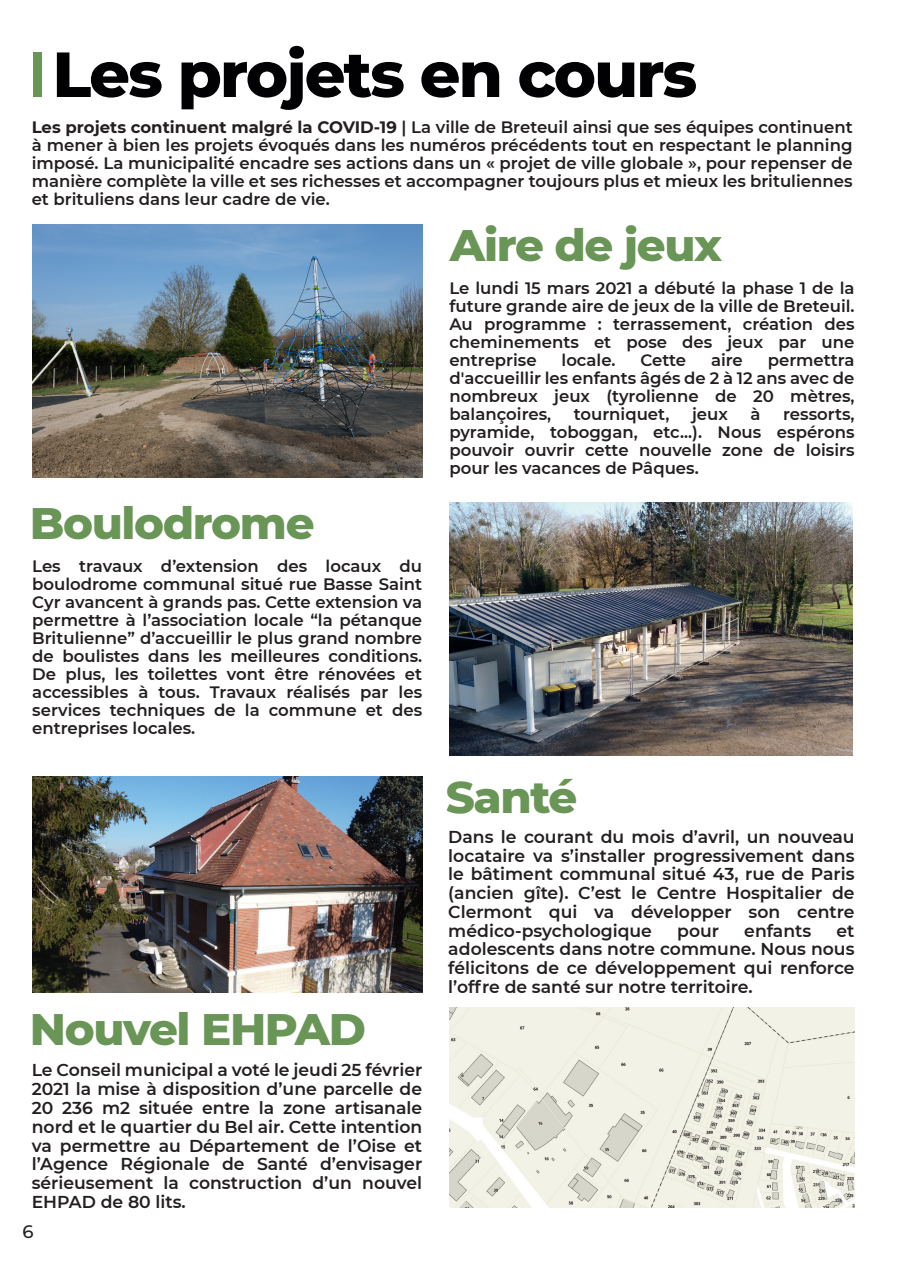
<style>
.page{position:relative;width:902px;height:1272px;background:#fff}
.page>*{position:absolute;margin:0;border:0;box-sizing:border-box;transform-origin:0 0}
.t1{font:800 63.6px "Montserrat";letter-spacing:-.03em;color:#010104}
.t2{font:800 45px "Montserrat";letter-spacing:-.03em;color:#699556}
.t3{font:500 18px "Montserrat";color:#231f20}
.t4{font:600 17.25px/18.8px "Montserrat";color:#231f20;text-align:justify}
.t5{font:600 16.5px/18px "Montserrat";color:#231f20;text-align:justify}
.s1{font-weight:700}
</style>
<div class="page">
<img style="left:33px;top:224px;width:389px;height:253px">
<img style="left:449px;top:1007px;width:405px;height:200px">
<img style="left:33px;top:776px;width:389px;height:216px">
<img style="left:450px;top:502px;width:402px;height:253px">
<div style="left:33px;top:52px;width:8px;height:45px;background:#699556"></div>
<h1 class="t1" style="left:52px;top:28px;width:646px">Les projets en cours</h1>
<p class="t5" style="left:32px;top:117px;width:822px"><span class="s1">Les projets continuent malgré la COVID-19</span> | La ville de Breteuil ainsi que ses équipes continuent à mener à bien les projets évoqués dans les numéros précédents tout en respectant le planning imposé. La municipalité encadre ses actions dans un « projet de ville globale », pour repenser de manière complète la ville et ses richesses et accompagner toujours plus et mieux les brituliennes et brituliens dans leur cadre de vie.</p>
<h2 class="t2" style="left:450px;top:212px;width:273px">Aire de jeux</h2>
<h2 class="t2" style="left:30px;top:490px;width:286px">Boulodrome</h2>
<p class="t5" style="left:32px;top:557px;width:391px">Les travaux d’extension des locaux du boulodrome communal situé rue Basse Saint Cyr avancent à grands pas. Cette extension va permettre à l’association locale “la pétanque Britulienne” d’accueillir le plus grand nombre de boulistes dans les meilleures conditions.<br>De plus, les toilettes vont être rénovées et accessibles à tous. Travaux réalisés par les services techniques de la commune et des entreprises locales.</p>
<h2 class="t2" style="left:30px;top:996px;width:338px">Nouvel EHPAD</h2>
<p class="t4" style="left:32px;top:1060px;width:392px">Le Conseil municipal a voté le jeudi 25 février 2021 la mise à disposition d’une parcelle de 20 236 m2 située entre la zone artisanale nord et le quartier du Bel air. Cette intention va permettre au Département de l’Oise et l’Agence Régionale de Santé d’envisager sérieusement la construction d’un nouvel EHPAD de 80 lits.</p>
<p class="t3" style="left:22px;top:1219px;width:13px">6</p>
<p class="t5" style="left:449px;top:279px;width:406px">Le lundi 15 mars 2021 a débuté la phase 1 de la future grande aire de jeux de la ville de Breteuil.<br>Au programme : terrassement, création des cheminements et pose des jeux par une entreprise</p>
<p class="t5" style="left:561px;top:351px;width:56px">locale.</p>
<p class="t5" style="left:640px;top:351px;width:47px">Cette</p>
<p class="t5" style="left:711px;top:351px;width:33px">aire</p>
<p class="t5" style="left:449px;top:351px;width:406px;text-indent:318px">permettra d'accueillir les enfants âgés de 2 à 12 ans avec de nombreux jeux (tyrolienne de 20 mètres, balançoires,</p>
<p class="t5" style="left:573px;top:405px;width:97px">tourniquet,</p>
<p class="t5" style="left:692px;top:405px;width:37px">jeux</p>
<p class="t5" style="left:750px;top:405px;width:12px">à</p>
<p class="t5" style="left:449px;top:405px;width:406px;text-indent:334px">ressorts, pyramide, toboggan, etc...). Nous espérons pouvoir ouvrir cette nouvelle zone de loisirs pour les vacances de Pâques.</p>
<h2 class="t2" style="left:445px;top:763px;width:133px">Santé</h2>
<p class="t4" style="left:448px;top:826px;width:408px">Dans le courant du mois d’avril, un nouveau locataire va s’installer progressivement dans le bâtiment communal situé 43, rue de Paris (ancien gîte). C’est le Centre Hospitalier de Clermont qui va développer son centre médico-psychologique</p>
<p class="t4" style="left:677px;top:920px;width:43px">pour</p>
<p class="t4" style="left:744px;top:920px;width:68px">enfants</p>
<p class="t4" style="left:448px;top:920px;width:408px;text-indent:388px">et adolescents dans notre commune. Nous nous félicitons de ce développement qui renforce l’offre de santé sur notre territoire.</p>
</div>
